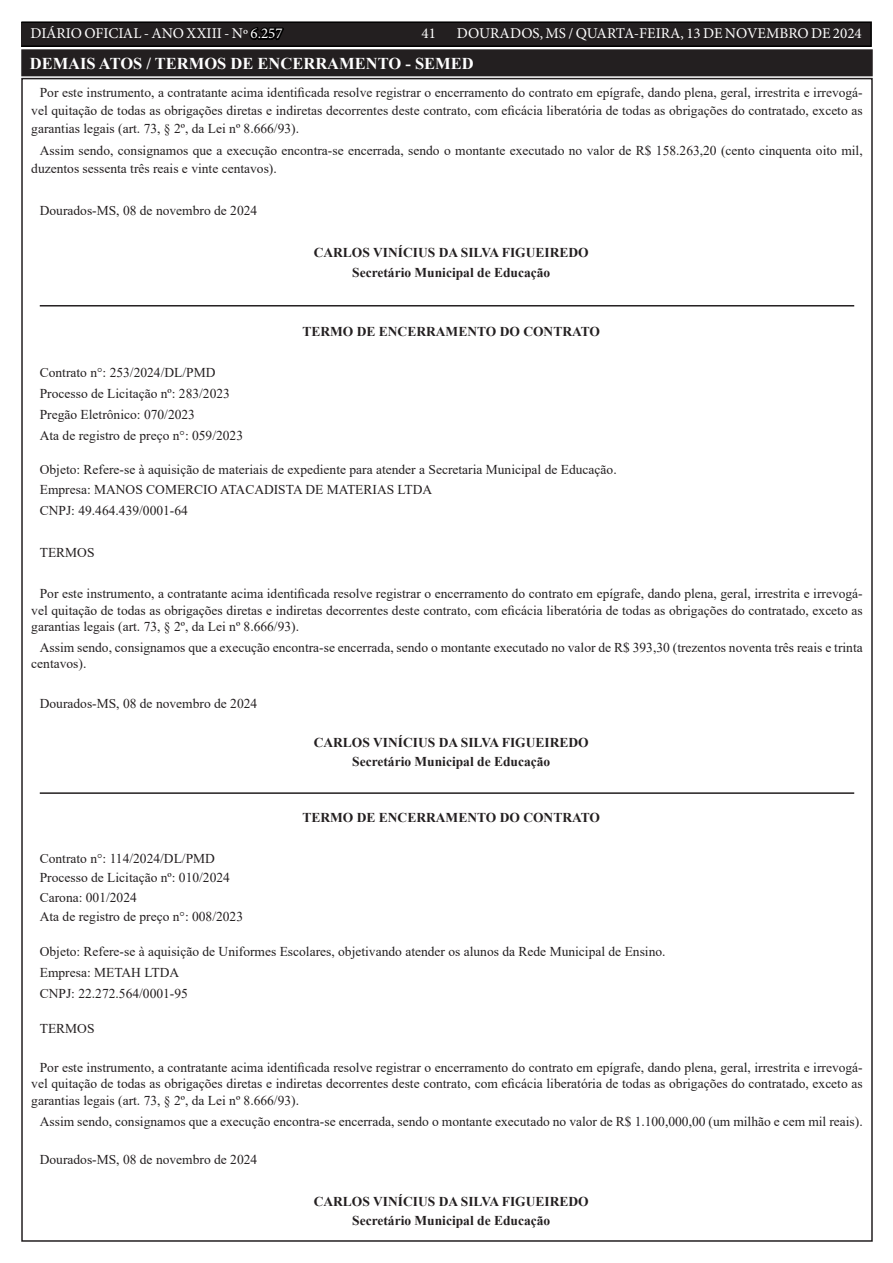
<style>
.page{position:relative;width:893px;height:1263px;background:#fff}
.page>*{position:absolute;margin:0;border:0;box-sizing:border-box;transform-origin:0 0}
.TEXTO{font:700 16.5px "Times New Roman";color:#fff}
.t1{font:15px "Minion Pro";color:#fff}
.TEXTO-2{font:13.5px/16.5px "Times New Roman";color:#231f20;text-align:justify}
.TEXTO-3{font:700 13.5px "Times New Roman";color:#231f20}
.s1{color:#000}
</style>
<div class="page">
<div style="left:21px;top:22px;width:850px;height:24px;background:#231f20"></div>
<div style="left:21px;top:21px;width:851px;height:26px;border:2px solid #000"></div>
<hr style="left:40px;top:305px;width:814px;height:1px;background:#231f20">
<hr style="left:40px;top:792px;width:814px;height:2px;background:#231f20">
<div style="left:23px;top:51px;width:848px;height:23px;background:#231f20"></div>
<div style="left:21px;top:49px;width:852px;height:27px;border:4px solid #231f20"></div>
<p class="t1" style="left:31px;top:24px;width:254px">DIÁRIO OFICIAL - ANO XXIII - Nº <span class="s1">6.257</span></p>
<p class="t1" style="left:421px;top:24px;width:16px">41</p>
<p class="t1" style="left:457px;top:24px;width:407px">DOURADOS, MS / QUARTA-FEIRA, 13 DE NOVEMBRO DE 2024</p>
<p class="TEXTO" style="left:30px;top:52px;width:445px">DEMAIS ATOS / TERMOS DE ENCERRAMENTO - SEMED</p>
<p class="TEXTO-2" style="left:31px;top:83px;width:833px;line-height:18px;text-indent:9px">Por este instrumento, a contratante acima identificada resolve registrar o encerramento do contrato em epígrafe, dando plena, geral, irrestrita e irrevogá&shy;vel quitação de todas as obrigações diretas e indiretas decorrentes deste contrato, com eficácia liberatória de todas as obrigações do contratado, exceto as garantias legais (art. 73, § 2º, da Lei nº 8.666/93).</p>
<p class="TEXTO-2" style="left:31px;top:142px;width:833px;line-height:18px;text-indent:9px">Assim sendo, consignamos que a execução encontra-se encerrada, sendo o montante executado no valor de R$ 158.263,20 (cento cinquenta oito mil, duzentos sessenta três reais e vinte centavos).</p>
<p class="TEXTO-2" style="left:40px;top:202px;width:219px">Dourados-MS, 08 de novembro de 2024</p>
<p class="TEXTO-3" style="left:314px;top:242px;width:277px">CARLOS VINÍCIUS DA SILVA FIGUEIREDO</p>
<p class="TEXTO-3" style="left:352px;top:263px;width:200px">Secretário Municipal de Educação</p>
<p class="TEXTO-3" style="left:302px;top:321px;width:299px">TERMO DE ENCERRAMENTO DO CONTRATO</p>
<p class="TEXTO-2" style="left:40px;top:364px;width:177px">Contrato n°: 253/2024/DL/PMD</p>
<p class="TEXTO-2" style="left:40px;top:385px;width:192px">Processo de Licitação nº: 283/2023</p>
<p class="TEXTO-2" style="left:40px;top:406px;width:157px">Pregão Eletrônico: 070/2023</p>
<p class="TEXTO-2" style="left:40px;top:426px;width:205px">Ata de registro de preço n°: 059/2023</p>
<p class="TEXTO-2" style="left:40px;top:460px;width:578px">Objeto: Refere-se à aquisição de materiais de expediente para atender a Secretaria Municipal de Educação.</p>
<p class="TEXTO-2" style="left:40px;top:481px;width:394px">Empresa: MANOS COMERCIO ATACADISTA DE MATERIAS LTDA</p>
<p class="TEXTO-2" style="left:40px;top:502px;width:150px">CNPJ: 49.464.439/0001-64</p>
<p class="TEXTO-2" style="left:40px;top:543px;width:56px">TERMOS</p>
<p class="TEXTO-2" style="left:31px;top:585px;width:833px;text-indent:9px">Por este instrumento, a contratante acima identificada resolve registrar o encerramento do contrato em epígrafe, dando plena, geral, irrestrita e irrevogá&shy;vel quitação de todas as obrigações diretas e indiretas decorrentes deste contrato, com eficácia liberatória de todas as obrigações do contratado, exceto as garantias legais (art. 73, § 2º, da Lei nº 8.666/93).</p>
<p class="TEXTO-2" style="left:31px;top:639px;width:833px;text-indent:9px">Assim sendo, consignamos que a execução encontra-se encerrada, sendo o montante executado no valor de R$ 393,30 (trezentos noventa três reais e trinta centavos).</p>
<p class="TEXTO-2" style="left:40px;top:695px;width:219px">Dourados-MS, 08 de novembro de 2024</p>
<p class="TEXTO-3" style="left:314px;top:733px;width:277px">CARLOS VINÍCIUS DA SILVA FIGUEIREDO</p>
<p class="TEXTO-3" style="left:352px;top:752px;width:200px">Secretário Municipal de Educação</p>
<p class="TEXTO-3" style="left:302px;top:807px;width:299px">TERMO DE ENCERRAMENTO DO CONTRATO</p>
<p class="TEXTO-2" style="left:40px;top:850px;width:177px">Contrato n°: 114/2024/DL/PMD</p>
<p class="TEXTO-2" style="left:40px;top:869px;width:192px">Processo de Licitação nº: 010/2024</p>
<p class="TEXTO-2" style="left:40px;top:888px;width:99px">Carona: 001/2024</p>
<p class="TEXTO-2" style="left:40px;top:908px;width:205px">Ata de registro de preço n°: 008/2023</p>
<p class="TEXTO-2" style="left:40px;top:943px;width:627px">Objeto: Refere-se à aquisição de Uniformes Escolares, objetivando atender os alunos da Rede Municipal de Ensino.</p>
<p class="TEXTO-2" style="left:40px;top:964px;width:141px">Empresa: METAH LTDA</p>
<p class="TEXTO-2" style="left:40px;top:985px;width:150px">CNPJ: 22.272.564/0001-95</p>
<p class="TEXTO-2" style="left:40px;top:1020px;width:56px">TERMOS</p>
<p class="TEXTO-2" style="left:31px;top:1059px;width:833px;text-indent:9px">Por este instrumento, a contratante acima identificada resolve registrar o encerramento do contrato em epígrafe, dando plena, geral, irrestrita e irrevogá&shy;vel quitação de todas as obrigações diretas e indiretas decorrentes deste contrato, com eficácia liberatória de todas as obrigações do contratado, exceto as garantias legais (art. 73, § 2º, da Lei nº 8.666/93).</p>
<p class="TEXTO-2" style="left:40px;top:1112px;width:824px">Assim sendo, consignamos que a execução encontra-se encerrada, sendo o montante executado no valor de R$ 1.100,000,00 (um milhão e cem mil reais).</p>
<p class="TEXTO-2" style="left:40px;top:1151px;width:219px">Dourados-MS, 08 de novembro de 2024</p>
<p class="TEXTO-3" style="left:314px;top:1191px;width:277px">CARLOS VINÍCIUS DA SILVA FIGUEIREDO</p>
<p class="TEXTO-3" style="left:352px;top:1211px;width:200px">Secretário Municipal de Educação</p>
</div>
